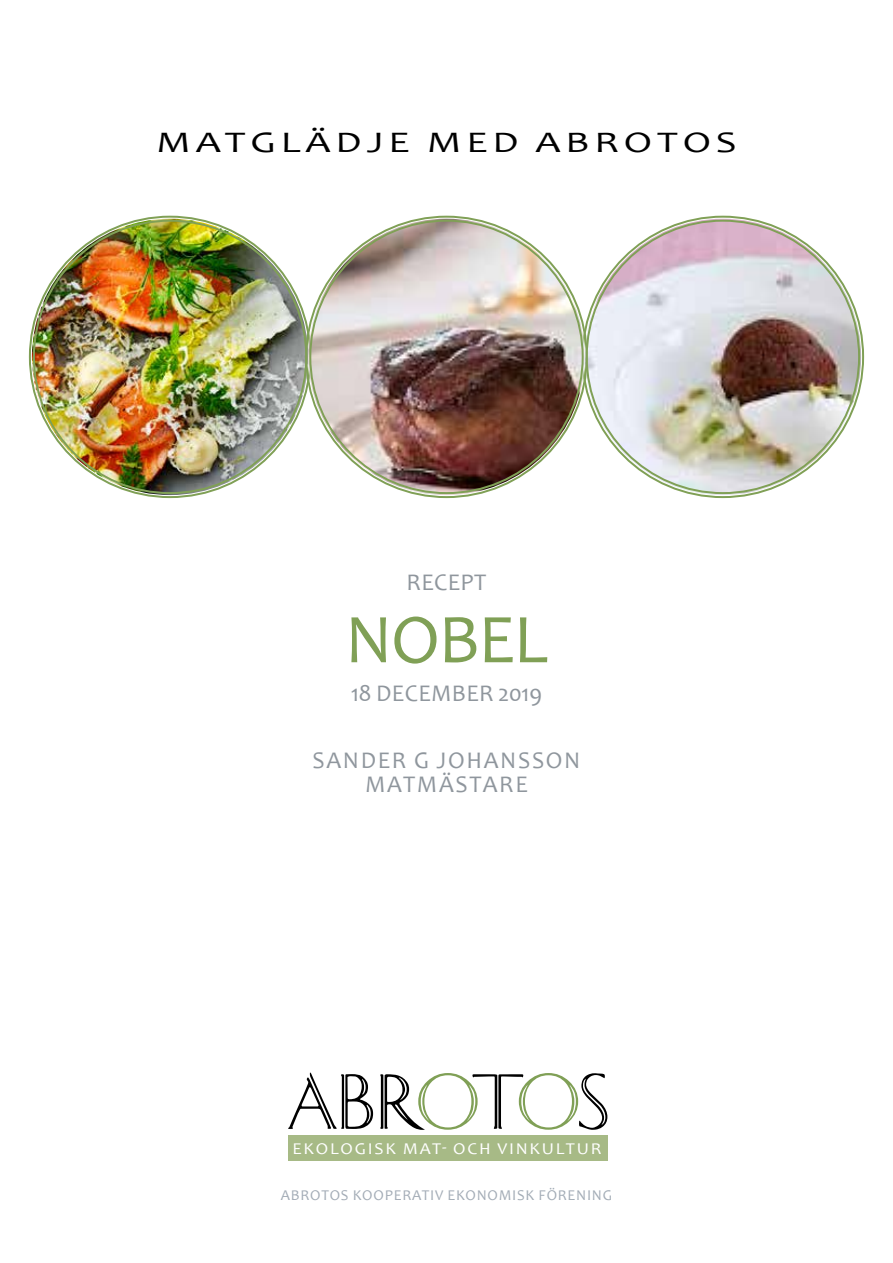
<style>
.page{position:relative;width:893px;height:1263px;background:#fff}
.page>*{position:absolute;margin:0;border:0;box-sizing:border-box;transform-origin:0 0}
.t1{font:77.7px "Caesar";letter-spacing:-.07em;color:#000}
.t2{font:70.5px "Candara";color:#80a056}
.t3{font:30px "Candara";letter-spacing:.12em;color:#000;scale:1.36 1}
.t4{font:24px "Candara";letter-spacing:.07em;color:#8f969d}
.t5{font:24px "Candara";letter-spacing:.015em;color:#8f969d}
.t6{font:16.5px "Candara";letter-spacing:.1em;color:#fff;scale:1.08 1}
.t7{font:15px "Candara";letter-spacing:.05em;color:#a3acb6}
.s1{color:#80a056}
</style>
<div class="page">
<div style="left:288px;top:1135px;width:319px;height:26px;background:#a7ba86"></div>
<img style="left:32px;top:219px;width:276px;height:276px;border-radius:138px">
<img style="left:585px;top:219px;width:276px;height:276px;border-radius:138px">
<img style="left:308px;top:219px;width:277px;height:276px;border-radius:138px">
<h3 class="t3" style="left:156px;top:123px;width:247px">MATGLÄDJE MED</h3>
<h3 class="t3" style="left:536px;top:123px;width:149px">ABROTOS</h3>
<h3 class="t4" style="left:407px;top:567px;width:81px">RECEPT</h3>
<h2 class="t2" style="left:345px;top:595px;width:205px">NOBEL</h2>
<h3 class="t5" style="left:351px;top:678px;width:193px">18 DECEMBER 2019</h3>
<h3 class="t4" style="left:313px;top:745px;width:221px">SANDER G JOHANSSO</h3>
<h3 class="t4" style="left:564px;top:745px;width:18px">N</h3>
<h3 class="t4" style="left:365px;top:769px;width:164px">MATMÄSTAR E</h3>
<h1 class="t1" style="left:288px;top:1062px;width:324px">ABR<span class="s1">O</span>T<span class="s1">O</span>S</h1>
<p class="t6" style="left:292px;top:1138px;width:288px">EKOLOGISK MAT- OCH VINKULTUR</p>
<p class="t7" style="left:281px;top:1186px;width:93px">ABROTOS KOOP</p>
<p class="t7" style="left:394px;top:1186px;width:220px">ERATIV EKONOM ISK FÖRENING</p>
</div>
